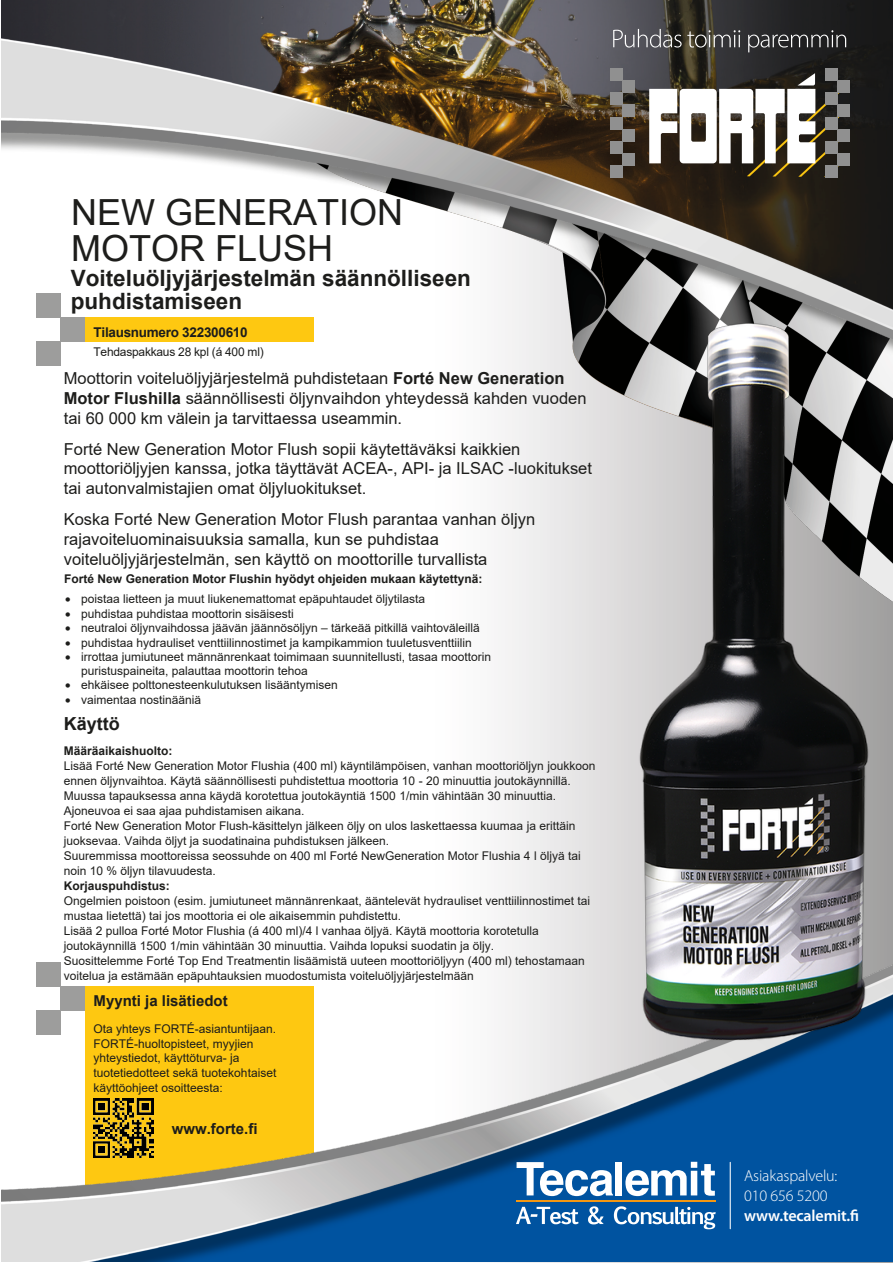
<style>
.page{position:relative;width:893px;height:1263px;background:#fff}
.page>*{position:absolute;margin:0;border:0;box-sizing:border-box;transform-origin:0 0}
.t1{font:36px/36px "Arial";color:#1d1d1b}
.t2{font:700 22.5px/22.5px "Arial";color:#1d1d1b}
.t3{font:700 18px "Arial";color:#1d1d1b}
.t4{font:16.5px/19.8px "Arial";color:#1d1d1b}
.t5{font:300 16.05px/20.4px "Myriad Pro";letter-spacing:-.01em;color:#fff}
.t6{font:600 16.05px "Myriad Pro";letter-spacing:-.01em;color:#fff}
.t7{font:700 15px "Arial";color:#1d1d1b}
.t8{font:700 13.5px "Arial";letter-spacing:-.02em;color:#1d1d1b}
.t9{font:12px/15px "Arial";color:#1d1d1b}
.t10{font:700 12px "Arial";color:#1d1d1b}
.t11{font:12px "Arial";letter-spacing:-.02em;color:#1d1d1b}
.s1{font-weight:700}
</style>
<div class="page">
<img style="left:1px;top:0;width:892px;height:1262px">
<div style="left:826px;top:165px;width:12px;height:12px;background:#909090"></div>
<div style="left:826px;top:117px;width:12px;height:12px;background:#909090"></div>
<div style="left:826px;top:141px;width:12px;height:12px;background:#909090"></div>
<div style="left:826px;top:93px;width:12px;height:12px;background:#909090"></div>
<div style="left:826px;top:69px;width:12px;height:12px;background:#909090"></div>
<div style="left:838px;top:105px;width:12px;height:12px;background:#909090"></div>
<div style="left:838px;top:129px;width:12px;height:12px;background:#909090"></div>
<div style="left:838px;top:153px;width:12px;height:12px;background:#909090"></div>
<div style="left:838px;top:81px;width:12px;height:12px;background:#909090"></div>
<div style="left:610px;top:165px;width:12px;height:12px;background:#909090"></div>
<div style="left:610px;top:117px;width:12px;height:12px;background:#909090"></div>
<div style="left:610px;top:141px;width:12px;height:12px;background:#909090"></div>
<div style="left:610px;top:93px;width:12px;height:12px;background:#909090"></div>
<div style="left:610px;top:69px;width:12px;height:12px;background:#909090"></div>
<div style="left:622px;top:105px;width:12px;height:12px;background:#909090"></div>
<div style="left:622px;top:129px;width:12px;height:12px;background:#909090"></div>
<div style="left:622px;top:153px;width:12px;height:12px;background:#909090"></div>
<div style="left:622px;top:81px;width:12px;height:12px;background:#909090"></div>
<svg style="left:649px;top:73px;width:166px;height:90px"></svg>
<svg style="left:613px;top:29px;width:233px;height:23px;background:#504f4f"></svg>
<hr style="left:730px;top:1162px;width:1px;height:67px;background:#fff">
<svg style="left:516px;top:1206px;width:200px;height:23px"></svg>
<hr style="left:516px;top:1200px;width:199px;height:1px;background:#f49712">
<svg style="left:517px;top:1162px;width:96px;height:34px"></svg>
<div style="left:616px;top:1162px;width:6px;height:33px;background:#fff"></div>
<svg style="left:625px;top:1162px;width:90px;height:34px"></svg>
<img style="left:94px;top:1099px;width:59px;height:59px">
<img style="left:624px;top:306px;width:259px;height:751px">
<h1 class="t1" style="left:71px;top:194px;width:334px">NEW GENERATION<br>MOTOR FLUSH</h1>
<h2 class="t2" style="left:71px;top:267px;width:402px">Voiteluöljyjärjestelmän säännölliseen puhdistamiseen</h2>
<p class="t8" style="left:94px;top:323px;width:156px">Tilausnumero 322300610</p>
<p class="t11" style="left:94px;top:343px;width:172px">Tehdaspakkaus 28 kpl (á 400 ml)</p>
<h3 class="t4" style="left:64px;top:368px;width:524px">Moottorin voiteluöljyjärjestelmä puhdistetaan <span class="s1">Forté New Generation<br>Motor Flushilla</span> säännöllisesti öljynvaihdon yhteydessä kahden vuoden tai 60 000 km välein ja tarvittaessa useammin.</h3>
<h3 class="t4" style="left:64px;top:439px;width:530px">Forté New Generation Motor Flush sopii käytettäväksi kaikkien moottoriöljyjen kanssa, jotka täyttävät ACEA-, API- ja ILSAC -luokitukset tai autonvalmistajien omat öljyluokitukset.</h3>
<h3 class="t4" style="left:64px;top:509px;width:473px">Koska Forté New Generation Motor Flush parantaa vanhan öljyn rajavoiteluominaisuuksia samalla, kun se puhdistaa voiteluöljyjärjestelmän, sen käyttö on moottorille turvallista</h3>
<p class="t10" style="left:64px;top:570px;width:420px">Forté New Generation Motor Flushin hyödyt ohjeiden mukaan käytettynä:</p>
<p class="t9" style="left:65px;top:591px;width:362px">• poistaa lietteen ja muut liukenemattomat epäpuhtaudet öljytilasta</p>
<p class="t9" style="left:65px;top:606px;width:230px">• puhdistaa puhdistaa moottorin sisäisesti</p>
<p class="t9" style="left:65px;top:620px;width:416px">• neutraloi öljynvaihdossa jäävän jäännösöljyn – tärkeää pitkillä vaihtoväleillä</p>
<p class="t9" style="left:65px;top:635px;width:408px">• puhdistaa hydrauliset venttiilinnostimet ja kampikammion tuuletusventtiilin</p>
<p class="t9" style="left:81px;top:650px;width:412px;line-height:14px;text-indent:-16px">• irrottaa jumiutuneet männänrenkaat toimimaan suunnitellusti, tasaa moottorin puristuspaineita, palauttaa moottorin tehoa</p>
<p class="t9" style="left:65px;top:677px;width:274px">• ehkäisee polttonesteenkulutuksen lisääntymisen</p>
<p class="t9" style="left:65px;top:692px;width:138px">• vaimentaa nostinääniä</p>
<h3 class="t3" style="left:64px;top:711px;width:57px">Käyttö</h3>
<p class="t10" style="left:64px;top:742px;width:110px">Määräaikaishuolto:</p>
<p class="t9" style="left:64px;top:758px;width:533px">Lisää Forté New Generation Motor Flushia (400 ml) käyntilämpöisen, vanhan moottoriöljyn joukkoon ennen öljynvaihtoa. Käytä säännöllisesti puhdistettua moottoria 10 - 20 minuuttia joutokäynnillä.<br>Muussa tapauksessa anna käydä korotettua joutokäyntiä 1500 1/min vähintään 30 minuuttia.<br>Ajoneuvoa ei saa ajaa puhdistamisen aikana.<br>Forté New Generation Motor Flush-käsittelyn jälkeen öljy on ulos laskettaessa kuumaa ja erittäin juoksevaa. Vaihda öljyt ja suodatinaina puhdistuksen jälkeen.<br>Suuremmissa moottoreissa seossuhde on 400 ml Forté NewGeneration Motor Flushia 4 l öljyä tai noin 10 % öljyn tilavuudesta.</p>
<p class="t10" style="left:64px;top:877px;width:108px">Korjauspuhdistus:</p>
<p class="t9" style="left:64px;top:893px;width:528px">Ongelmien poistoon (esim. jumiutuneet männänrenkaat, ääntelevät hydrauliset venttiilinnostimet tai mustaa lietettä) tai jos moottoria ei ole aikaisemmin puhdistettu.<br>Lisää 2 pulloa Forté Motor Flushia (á 400 ml)/4 l vanhaa öljyä. Käytä moottoria korotetulla joutokäynnillä 1500 1/min vähintään 30 minuuttia. Vaihda lopuksi suodatin ja öljy.<br>Suosittelemme Forté Top End Treatmentin lisäämistä uuteen moottoriöljyyn (400 ml) tehostamaan voitelua ja estämään epäpuhtauksien muodostumista voiteluöljyjärjestelmään</p>
<p class="t7" style="left:94px;top:990px;width:136px">Myynti ja lisätiedot</p>
<p class="t9" style="left:94px;top:1021px;width:184px">Ota yhteys FORTÉ-asiantuntijaan.<br>FORTÉ-huoltopisteet, myyjien yhteystiedot, käyttöturva- ja tuotetiedotteet sekä tuotekohtaiset käyttöohjeet osoitteesta:</p>
<p class="t7" style="left:172px;top:1118px;width:87px">www.forte.fi</p>
<h3 class="t5" style="left:744px;top:1165px;width:95px">Asiakaspalvelu:<br>010 656 5200</h3>
<h3 class="t6" style="left:744px;top:1207px;width:117px">www.tecalemit.fi</h3>
</div>
